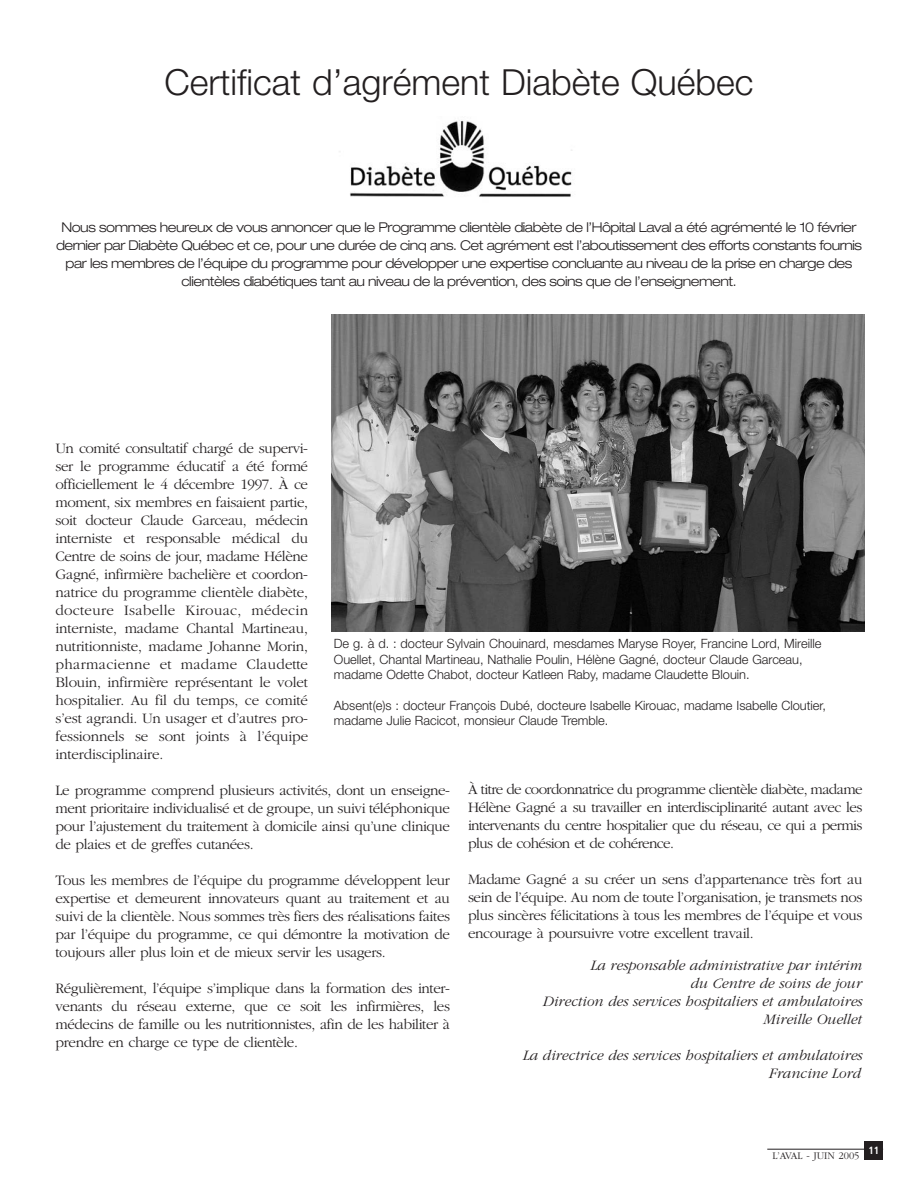
<style>
.page{position:relative;width:918px;height:1188px;background:#fff}
.page>*{position:absolute;margin:0;border:0;box-sizing:border-box;transform-origin:0 0}
.t1{font:300 36px "Helvetica Neue";color:#231f20}
.t2{font:300 15px/18px "Garamond";letter-spacing:-.025em;color:#231f20;text-align:justify}
.t3{font:italic 300 15px/18px "Garamond";color:#231f20;text-align:right}
.t4{font:300 expanded 13.5px/18px "Helvetica Neue";letter-spacing:-.035em;color:#231f20;text-align:center}
.t5{font:300 12.75px/15.3px "Helvetica Neue";color:#231f20}
.t6{font:300 10.5px "Garamond";color:#231f20}
.t7{font:700 condensed 10.5px "Frutiger";color:#fff}
</style>
<div class="page">
<div style="left:865px;top:1141px;width:18px;height:19px;background:#231f20"></div>
<hr style="left:767px;top:1149px;width:116px;height:1px;background:#231f20">
<img style="left:339px;top:120px;width:233px;height:77px">
<img style="left:331px;top:315px;width:533px;height:316px">
<h1 class="t1" style="left:165px;top:69px;width:590px">Certificat d’agrément Diabète Québec</h1>
<p class="t4" style="left:56px;top:220px;width:807px">Nous sommes heureux de vous annoncer que le Programme clientèle diabète de l’Hôpital Laval a été agrémenté le 10 février dernier par Diabète Québec et ce, pour une durée de cinq ans. Cet agrément est l’aboutissement des efforts constants fournis par les membres de l’équipe du programme pour développer une expertise concluante au niveau de la prise en charge des clientèles diabétiques tant au niveau de la prévention, des soins que de l’enseignement.</p>
<p class="t2" style="left:56px;top:441px;width:254px">Un comité consultatif chargé de supervi&shy;ser le programme éducatif a été formé officiellement le 4 décembre 1997. À ce moment, six membres en faisaient partie, soit docteur Claude Garceau, médecin interniste et responsable médical du Centre de soins de jour, madame Hélène Gagné, infirmière bachelière et coordon&shy;natrice du programme clientèle diabète, docteure Isabelle Kirouac, médecin interniste, madame Chantal Martineau, nutritionniste, madame Johanne Morin, pharmacienne et madame Claudette Blouin, infirmière représentant le volet hospitalier. Au fil du temps, ce comité s’est agrandi. Un usager et d’autres pro&shy;fessionnels se sont joints à l’équipe interdisciplinaire.</p>
<p class="t2" style="left:56px;top:783px;width:396px">Le programme comprend plusieurs activités, dont un enseigne&shy;ment prioritaire individualisé et de groupe, un suivi téléphonique pour l’ajustement du traitement à domicile ainsi qu’une clinique de plaies et de greffes cutanées.</p>
<p class="t2" style="left:56px;top:873px;width:396px">Tous les membres de l’équipe du programme développent leur expertise et demeurent innovateurs quant au traitement et au suivi de la clientèle. Nous sommes très fiers des réalisations faites par l’équipe du programme, ce qui démontre la motivation de toujours aller plus loin et de mieux servir les usagers.</p>
<p class="t2" style="left:56px;top:981px;width:396px">Régulièrement, l’équipe s’implique dans la formation des inter&shy;venants du réseau externe, que ce soit les infirmières, les médecins de famille ou les nutritionnistes, afin de les habiliter à prendre en charge ce type de clientèle.</p>
<p class="t5" style="left:334px;top:637px;width:489px">De g. à d. : docteur Sylvain Chouinard, mesdames Maryse Royer, Francine Lord, Mireille<br>Ouellet, Chantal Martineau, Nathalie Poulin, Hélène Gagné, docteur Claude Garceau, madame Odette Chabot, docteur Katleen Raby, madame Claudette Blouin.</p>
<p class="t5" style="left:334px;top:699px;width:494px">Absent(e)s : docteur François Dubé, docteure Isabelle Kirouac, madame Isabelle Cloutier, madame Julie Racicot, monsieur Claude Tremble.</p>
<p class="t2" style="left:468px;top:782px;width:396px">À titre de coordonnatrice du programme clientèle diabète, madame Hélène Gagné a su travailler en interdisciplinarité autant avec les intervenants du centre hospitalier que du réseau, ce qui a permis plus de cohésion et de cohérence.</p>
<p class="t2" style="left:468px;top:872px;width:396px">Madame Gagné a su créer un sens d’appartenance très fort au sein de l’équipe. Au nom de toute l’organisation, je transmets nos plus sincères félicitations à tous les membres de l’équipe et vous encourage à poursuivre votre excellent travail.</p>
<p class="t3" style="left:542px;top:957px;width:321px">La responsable administrative par intérim<br>du Centre de soins de jour<br>Direction des services hospitaliers et ambulatoires Mireille Ouellet</p>
<p class="t3" style="left:522px;top:1047px;width:341px">La directrice des services hospitaliers et ambulatoires<br>Francine Lord</p>
<p class="t6" style="left:772px;top:1152px;width:89px">L’AVAL - JUIN 2005</p>
<p class="t7" style="left:868px;top:1146px;width:12px">11</p>
</div>
